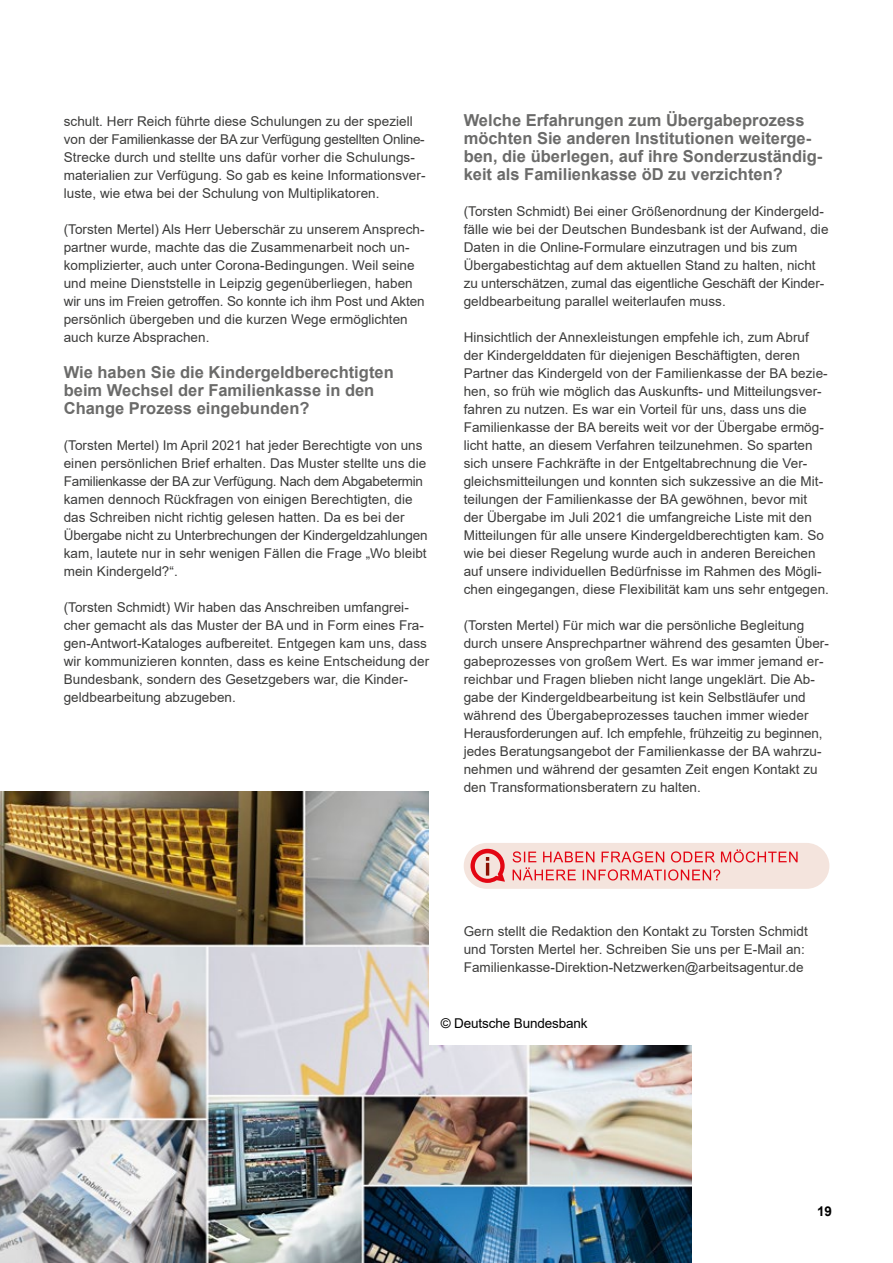
<style>
.page{position:relative;width:893px;height:1263px;background:#fff}
.page>*{position:absolute;margin:0;border:0;box-sizing:border-box;transform-origin:0 0}
.Überschrift_Intervie{font:700 16.5px/18px "Arial";color:#6b6b6a}
.t1{font:13.5px/18px "Arial";letter-spacing:.005em;color:#3c3c3b}
.t2{font:13.5px "Arial";letter-spacing:-.01em;color:#000}
.t3{font:700 13.5px "Arial";color:#000}
</style>
<div class="page">
<img style="left:0;top:792px;width:692px;height:471px">
<div style="left:429px;top:692px;width:409px;height:352px;background:#fff"></div>
<div style="left:464px;top:843px;width:365px;height:46px;background:#f4e4dd;border-radius:23px"></div>
<svg style="left:513px;top:849px;width:285px;height:31px"></svg>
<svg style="left:470px;top:849px;width:35px;height:34px"></svg>
<p class="t1" style="left:64px;top:112px;width:363px">schult. Herr Reich führte diese Schulungen zu der speziell von der Familienkasse der BA zur Verfügung gestellten Online-Strecke durch und stellte uns dafür vorher die Schulungs&shy;materialien zur Verfügung. So gab es keine Informationsver&shy;luste, wie etwa bei der Schulung von Multiplikatoren.</p>
<p class="t1" style="left:64px;top:220px;width:362px">(Torsten Mertel) Als Herr Ueberschär zu unserem Ansprech&shy;partner wurde, machte das die Zusammenarbeit noch un&shy;komplizierter, auch unter Corona-Bedingungen. Weil seine und meine Dienststelle in Leipzig gegenüberliegen, haben wir uns im Freien getroffen. So konnte ich ihm Post und Akten persönlich übergeben und die kurzen Wege ermöglichten auch kurze Absprachen.</p>
<p class="Überschrift_Intervie" style="left:64px;top:363px;width:331px">Wie haben Sie die Kindergeldberechtigten beim Wechsel der Familienkasse in den<br>Change Prozess eingebunden?</p>
<p class="t1" style="left:64px;top:436px;width:365px">(Torsten Mertel) Im April 2021 hat jeder Berechtigte von uns einen persönlichen Brief erhalten. Das Muster stellte uns die Familienkasse der BA zur Verfügung. Nach dem Abgabetermin kamen dennoch Rückfragen von einigen Berechtigten, die das Schreiben nicht richtig gelesen hatten. Da es bei der Übergabe nicht zu Unterbrechungen der Kindergeldzahlungen kam, lautete nur in sehr wenigen Fällen die Frage „Wo bleibt mein Kindergeld?“.</p>
<p class="t1" style="left:64px;top:598px;width:367px">(Torsten Schmidt) Wir haben das Anschreiben umfangrei&shy;cher gemacht als das Muster der BA und in Form eines Fra&shy;gen-Antwort-Kataloges aufbereitet. Entgegen kam uns, dass wir kommunizieren konnten, dass es keine Entscheidung der Bundesbank, sondern des Gesetzgebers war, die Kinder&shy;geldbearbeitung abzugeben.</p>
<p class="Überschrift_Intervie" style="left:464px;top:111px;width:360px">Welche Erfahrungen zum Übergabeprozess möchten Sie anderen Institutionen weiterge&shy;ben, die überlegen, auf ihre Sonderzuständig&shy;keit als Familienkasse öD zu verzichten?</p>
<p class="t1" style="left:464px;top:202px;width:366px">(Torsten Schmidt) Bei einer Größenordnung der Kindergeld&shy;fälle wie bei der Deutschen Bundesbank ist der Aufwand, die Daten in die Online-Formulare einzutragen und bis zum Übergabestichtag auf dem aktuellen Stand zu halten, nicht zu unterschätzen, zumal das eigentliche Geschäft der Kinder&shy;geldbearbeitung parallel weiterlaufen muss.</p>
<p class="t1" style="left:464px;top:328px;width:367px">Hinsichtlich der Annexleistungen empfehle ich, zum Abruf der Kindergelddaten für diejenigen Beschäftigten, deren Partner das Kindergeld von der Familienkasse der BA bezie&shy;hen, so früh wie möglich das Auskunfts- und Mitteilungsver&shy;fahren zu nutzen. Es war ein Vorteil für uns, dass uns die Familienkasse der BA bereits weit vor der Übergabe ermög&shy;licht hatte, an diesem Verfahren teilzunehmen. So sparten sich unsere Fachkräfte in der Entgeltabrechnung die Ver&shy;gleichsmitteilungen und konnten sich sukzessive an die Mit&shy;teilungen der Familienkasse der BA gewöhnen, bevor mit der Übergabe im Juli 2021 die umfangreiche Liste mit den Mitteilungen für alle unsere Kindergeldberechtigten kam. So wie bei dieser Regelung wurde auch in anderen Bereichen auf unsere individuellen Bedürfnisse im Rahmen des Mögli&shy;chen eingegangen, diese Flexibilität kam uns sehr entgegen.</p>
<p class="t1" style="left:464px;top:616px;width:367px">(Torsten Mertel) Für mich war die persönliche Begleitung durch unsere Ansprechpartner während des gesamten Über&shy;gabeprozesses von großem Wert. Es war immer jemand er&shy;reichbar und Fragen blieben nicht lange ungeklärt. Die Ab&shy;gabe der Kindergeldbearbeitung ist kein Selbstläufer und während des Übergabeprozesses tauchen immer wieder Herausforderungen auf. Ich empfehle, frühzeitig zu beginnen, jedes Beratungsangebot der Familienkasse der BA wahrzu&shy;nehmen und während der gesamten Zeit engen Kontakt zu den Transformationsberatern zu halten.</p>
<p class="t1" style="left:464px;top:922px;width:346px">Gern stellt die Redaktion den Kontakt zu Torsten Schmidt und Torsten Mertel her. Schreiben Sie uns per E-Mail an:<br>Familienkasse-Direktion-Netzwerken@arbeitsagentur.de</p>
<p class="t2" style="left:441px;top:1013px;width:148px">© Deutsche Bundesbank</p>
<p class="t3" style="left:817px;top:1202px;width:17px">19</p>
</div>
